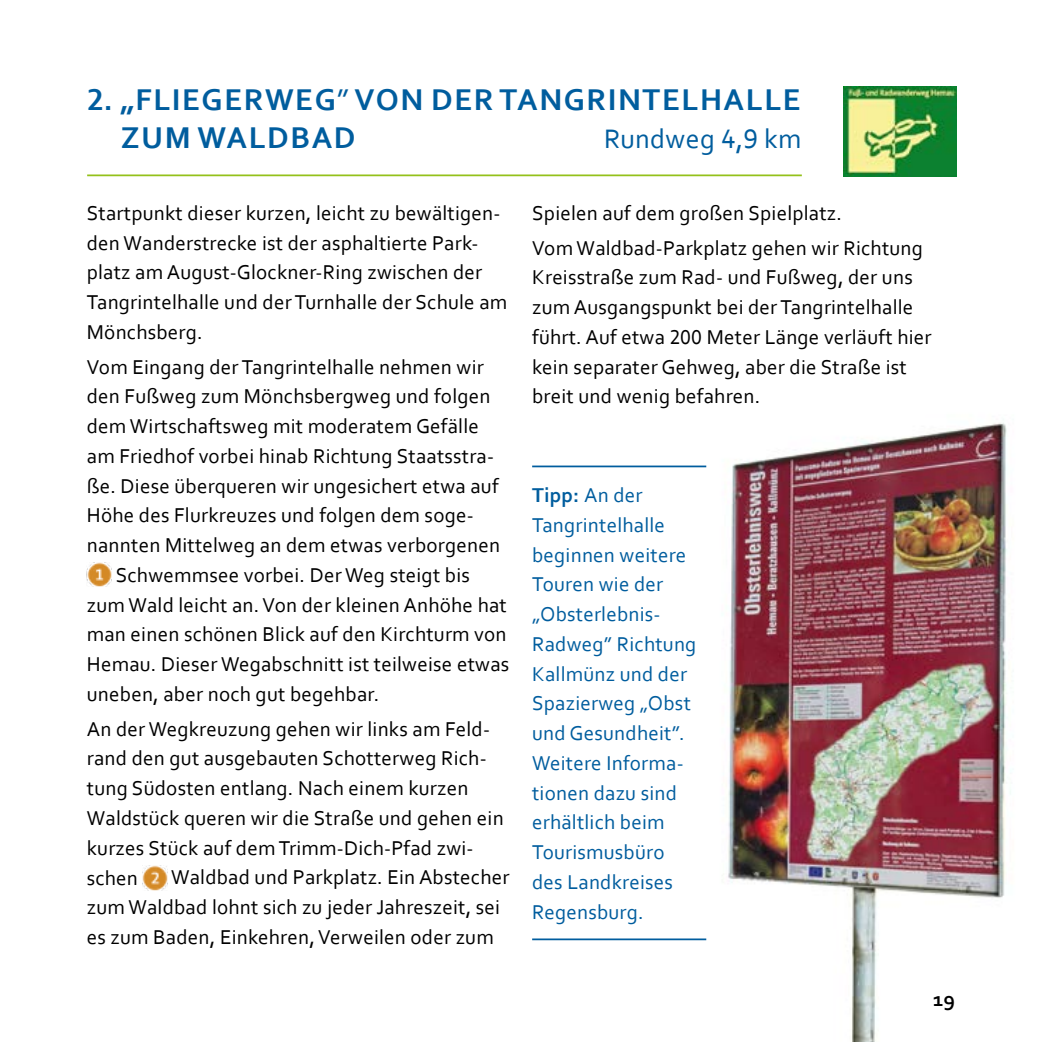
<style>
.page{position:relative;width:1042px;height:1042px;background:#fff}
.page>*{position:absolute;margin:0;border:0;box-sizing:border-box;transform-origin:0 0}
.t1{font:700 31.5px/37.8px "Corbel";letter-spacing:.05em;color:#005d9e}
.t2{font:28px "Corbel";letter-spacing:.01em;color:#005d9e}
.t3{font:21px/29.8px "Corbel";letter-spacing:.01em;color:#000}
.t4{font:21px/29.8px "Corbel";letter-spacing:.01em;color:#005d9e}
.t5{font:700 21px "Corbel";color:#000}
.s1{font-weight:400}
.s2{font-weight:700}
</style>
<div class="page">
<img style="left:702px;top:423px;width:309px;height:619px">
<hr style="left:87px;top:174px;width:715px;height:2px;background:#94c11a">
<img style="left:87px;top:562px;width:25px;height:25px">
<img style="left:143px;top:866px;width:24px;height:24px">
<img style="left:844px;top:86px;width:112px;height:90px">
<hr style="left:532px;top:465px;width:174px;height:2px;background:#005d9e">
<hr style="left:532px;top:938px;width:174px;height:2px;background:#005d9e">
<h1 class="t1" style="left:121px;top:80px;width:681px;text-indent:-34px">2. „FLIEGERWEG<span class="s1">”</span> VON DER TANGRINTELHALLE<br>ZUM WALDBAD</h1>
<h2 class="t2" style="left:604px;top:121px;width:199px">Rundweg 4,9 km</h2>
<p class="t3" style="left:87px;top:197px;width:422px">Startpunkt dieser kurzen, leicht zu bewältigen&shy;den Wanderstrecke ist der asphaltierte Park&shy;platz am August-Glockner-Ring zwischen der Tangrintelhalle und der Turnhalle der Schule am Mönchsberg.</p>
<p class="t3" style="left:87px;top:351px;width:398px">Vom Eingang der Tangrintelhalle nehmen wir</p>
<p class="t3" style="left:87px;top:381px;width:405px">den Fußweg zum Mönchsbergweg und folgen</p>
<p class="t3" style="left:87px;top:411px;width:394px">dem Wirtschaftsweg mit moderatem Gefälle</p>
<p class="t3" style="left:87px;top:440px;width:409px">am Friedhof vorbei hinab Richtung Staatsstra-</p>
<p class="t3" style="left:87px;top:470px;width:413px">ße. Diese überqueren wir ungesichert etwa auf</p>
<p class="t3" style="left:87px;top:500px;width:388px">Höhe des Flurkreuzes und folgen dem soge-</p>
<p class="t3" style="left:87px;top:530px;width:415px">nannten Mittelweg an dem etwas verborgenen</p>
<p class="t3" style="left:116px;top:559px;width:356px">Schwemmsee vorbei. Der Weg steigt bis</p>
<p class="t3" style="left:87px;top:589px;width:421px">zum Wald leicht an. Von der kleinen Anhöhe hat</p>
<p class="t3" style="left:87px;top:619px;width:421px">man einen schönen Blick auf den Kirchturm von</p>
<p class="t3" style="left:87px;top:649px;width:424px">Hemau. Dieser Wegabschnitt ist teilweise etwas</p>
<p class="t3" style="left:87px;top:678px;width:294px">uneben, aber noch gut begehbar.</p>
<p class="t3" style="left:87px;top:713px;width:418px">An der Wegkreuzung gehen wir links am Feld&shy;rand den gut ausgebauten Schotterweg Rich&shy;tung Südosten entlang. Nach einem kurzen Waldstück queren wir die Straße und gehen ein kurzes Stück auf dem Trimm-Dich-Pfad zwi&shy;schen</p>
<p class="t3" style="left:87px;top:862px;width:424px;text-indent:84px">Waldbad und Parkplatz. Ein Abstecher zum Waldbad lohnt sich zu jeder Jahreszeit, sei es zum Baden, Einkehren, Verweilen oder zum</p>
<p class="t3" style="left:532px;top:195px;width:392px;line-height:34.6px">Spielen auf dem großen Spielplatz.<br>Vom Waldbad-Parkplatz gehen wir Richtung</p>
<p class="t3" style="left:532px;top:262px;width:401px">Kreisstraße zum Rad- und Fußweg, der uns zum Ausgangspunkt bei der Tangrintelhalle führt. Auf etwa 200 Meter Länge verläuft hier kein separater Gehweg, aber die Straße ist breit und wenig befahren.</p>
<p class="t4" style="left:532px;top:480px;width:166px"><span class="s2">Tipp:</span> An der<br>Tangrintelhalle beginnen weitere<br>Touren wie der „Obsterlebnis-<br>Radweg” Richtung<br>Kallmünz und der<br>Spazierweg „Obst und Gesundheit”.<br>Weitere Informa&shy;tionen dazu sind erhältlich beim<br>Tourismusbüro des Landkreises<br>Regensburg.</p>
<p class="t5" style="left:933px;top:986px;width:23px">19</p>
</div>
